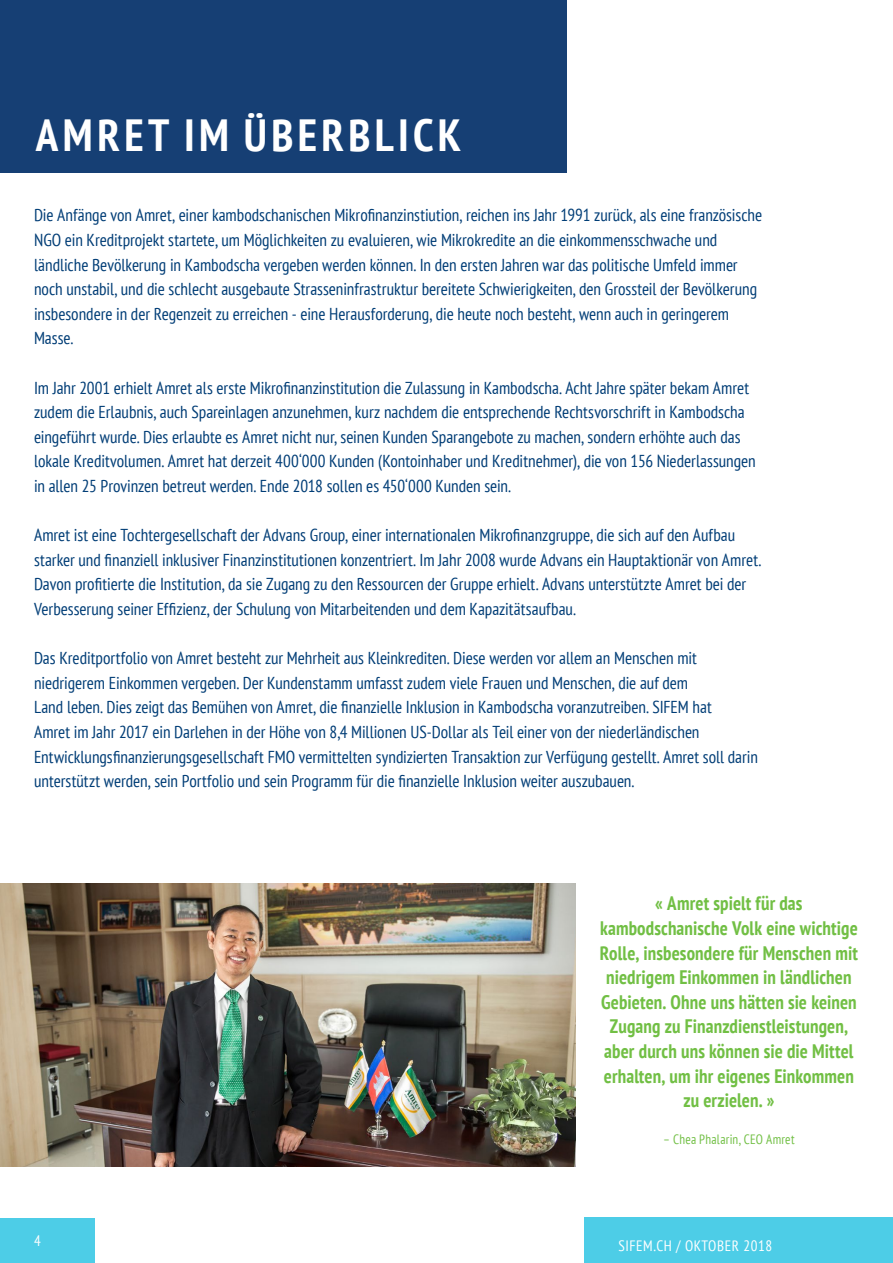
<style>
.page{position:relative;width:893px;height:1263px;background:#fff}
.page>*{position:absolute;margin:0;border:0;box-sizing:border-box;transform-origin:0 0}
.t1{font:700 condensed 45px "PT Sans";letter-spacing:.095em;color:#fff}
.t2{font:700 condensed 19.5px/24.6px "PT Sans";letter-spacing:.005em;color:#71bf44;text-align:center}
.Lauftext{font:condensed 17.25px/24.6px "PT Sans";color:#003d76}
.t3{font:condensed 15px "PT Sans";letter-spacing:.04em;color:#fff}
.t4{font:condensed 13.5px "PT Sans";letter-spacing:.02em;color:#71bf44}
</style>
<div class="page">
<div style="left:0;top:1218px;width:95px;height:45px;background:#4dcde7"></div>
<img style="left:0;top:884px;width:575px;height:283px">
<div style="left:0;top:0;width:567px;height:172px;background:#163f74"></div>
<div style="left:584px;top:1217px;width:309px;height:46px;background:#4dcde7"></div>
<p class="t1" style="left:36px;top:105px;width:427px">AMRET IM ÜBERBLICK</p>
<p class="Lauftext" style="left:34px;top:203px;width:730px">Die Anfänge von Amret, einer kambodschanischen Mikrofinanzinstiution, reichen ins Jahr 1991 zurück, als eine französische NGO ein Kreditprojekt startete, um Möglichkeiten zu evaluieren, wie Mikrokredite an die einkommensschwache und ländliche Bevölkerung in Kambodscha vergeben werden können. In den ersten Jahren war das politische Umfeld immer noch unstabil, und die schlecht ausgebaute Strasseninfrastruktur bereitete Schwierigkeiten, den Grossteil der Bevölkerung insbesondere in der Regenzeit zu erreichen - eine Herausforderung, die heute noch besteht, wenn auch in geringerem Masse.</p>
<p class="Lauftext" style="left:34px;top:375px;width:723px">Im Jahr 2001 erhielt Amret als erste Mikrofinanzinstitution die Zulassung in Kambodscha. Acht Jahre später bekam Amret zudem die Erlaubnis, auch Spareinlagen anzunehmen, kurz nachdem die entsprechende Rechtsvorschrift in Kambodscha eingeführt wurde. Dies erlaubte es Amret nicht nur, seinen Kunden Sparangebote zu machen, sondern erhöhte auch das lokale Kreditvolumen. Amret hat derzeit 400‘000 Kunden (Kontoinhaber und Kreditnehmer), die von 156 Niederlassungen in allen 25 Provinzen betreut werden. Ende 2018 sollen es 450‘000 Kunden sein.</p>
<p class="Lauftext" style="left:34px;top:522px;width:729px">Amret ist eine Tochtergesellschaft der Advans Group, einer internationalen Mikrofinanzgruppe, die sich auf den Aufbau starker und finanziell inklusiver Finanzinstitutionen konzentriert. Im Jahr 2008 wurde Advans ein Hauptaktionär von Amret.<br>Davon profitierte die Institution, da sie Zugang zu den Ressourcen der Gruppe erhielt. Advans unterstützte Amret bei der Verbesserung seiner Effizienz, der Schulung von Mitarbeitenden und dem Kapazitätsaufbau.</p>
<p class="Lauftext" style="left:34px;top:645px;width:725px">Das Kreditportfolio von Amret besteht zur Mehrheit aus Kleinkrediten. Diese werden vor allem an Menschen mit niedrigerem Einkommen vergeben. Der Kundenstamm umfasst zudem viele Frauen und Menschen, die auf dem<br>Land leben. Dies zeigt das Bemühen von Amret, die finanzielle Inklusion in Kambodscha voranzutreiben. SIFEM hat<br>Amret im Jahr 2017 ein Darlehen in der Höhe von 8,4 Millionen US-Dollar als Teil einer von der niederländischen Entwicklungsfinanzierungsgesellschaft FMO vermittelten syndizierten Transaktion zur Verfügung gestellt. Amret soll darin unterstützt werden, sein Portfolio und sein Programm für die finanzielle Inklusion weiter auszubauen.</p>
<p class="t3" style="left:34px;top:1231px;width:8px">4</p>
<p class="t2" style="left:600px;top:891px;width:259px">« Amret spielt für das kambodschanische Volk eine wichtige<br>Rolle, insbesondere für Menschen mit niedrigem Einkommen in ländlichen<br>Gebieten. Ohne uns hätten sie keinen<br>Zugang zu Finanzdienstleistungen, aber durch uns können sie die Mittel erhalten, um ihr eigenes Einkommen zu erzielen. »</p>
<p class="t4" style="left:663px;top:1130px;width:133px">– Chea Phalarin, CEO Amret</p>
<p class="t3" style="left:618px;top:1236px;width:155px">SIFEM.CH / OKTOBER 2018</p>
</div>
